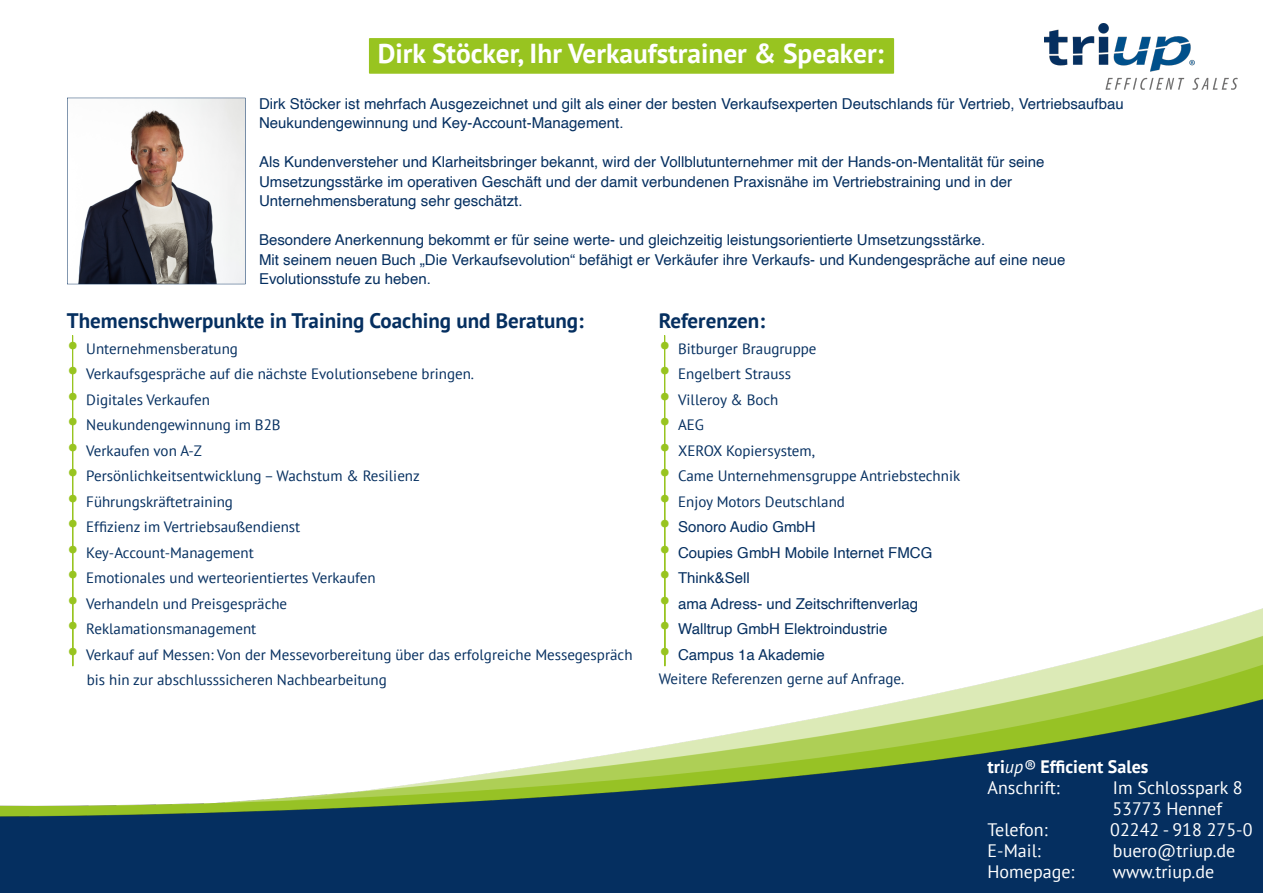
<style>
.page{position:relative;width:1263px;height:893px;background:#fff}
.page>*{position:absolute;margin:0;border:0;box-sizing:border-box;transform-origin:0 0}
.t1{font:700 27.45px "PT Sans";color:#fff}
.t2{font:700 21px "PT Sans";color:#052f60}
.t3{font:18px/21px "PT Sans";color:#fff}
.t4{font:700 18px/21px "PT Sans";color:#fff}
.t5{font:15px/19.5px "Helvetica";color:#052f60}
.t6{font:15px/25.5px "PT Sans";color:#052f60}
.s1{font-size:27px;color:#98c420}
.s2{font-family:"PT Sans";font-size:27px;color:#98c420}
.s3{font-weight:400;font-style:italic}
.s4{font-weight:400}
</style>
<div class="page">
<div style="left:369px;top:38px;width:525px;height:36px;background:#98c420;border:2px solid #98c420"></div>
<img style="left:907px;top:609px;width:356px;height:91px">
<img style="left:0;top:700px;width:1263px;height:193px">
<svg style="left:72px;top:335px;width:2px;height:332px"></svg>
<svg style="left:664px;top:335px;width:2px;height:332px"></svg>
<img style="left:78px;top:100px;width:166px;height:182px">
<img style="left:1044px;top:23px;width:193px;height:67px">
<h1 class="t1" style="left:378px;top:35px;width:508px">Dirk Stöcker, Ihr Verkaufstrainer &amp; Speaker:</h1>
<p class="t5" style="left:259px;top:95px;width:866px">Dirk Stöcker ist mehrfach Ausgezeichnet und gilt als einer der besten Verkaufsexperten Deutschlands für Vertrieb, Vertriebsaufbau<br>Neukundengewinnung und Key-Account-Management.</p>
<p class="t5" style="left:259px;top:153px;width:787px">Als Kundenversteher und Klarheitsbringer bekannt, wird der Vollblutunternehmer mit der Hands-on-Mentalität für seine<br>Umsetzungsstärke im operativen Geschäft und der damit verbundenen Praxisnähe im Vertriebstraining und in der<br>Unternehmensberatung sehr geschätzt.</p>
<p class="t5" style="left:259px;top:231px;width:808px">Besondere Anerkennung bekommt er für seine werte- und gleichzeitig leistungsorientierte Umsetzungsstärke.<br>Mit seinem neuen Buch „Die Verkaufsevolution“ befähigt er Verkäufer ihre Verkaufs- und Kundengespräche auf eine neue<br>Evolutionsstufe zu heben.</p>
<h2 class="t2" style="left:67px;top:307px;width:518px">Themenschwerpunkte in Training Coaching und Beratung:</h2>
<p class="t6" style="left:67px;top:335px;width:173px"><span class="s1">•</span> Unternehmensberatung</p>
<p class="t6" style="left:67px;top:361px;width:409px"><span class="s1">•</span> Verkaufsgespräche auf die nächste Evolutionsebene bringen.</p>
<p class="t6" style="left:67px;top:386px;width:145px"><span class="s1">•</span> Digitales Verkaufen</p>
<p class="t6" style="left:67px;top:412px;width:215px"><span class="s1">•</span> Neukundengewinnung im B2B</p>
<p class="t6" style="left:67px;top:437px;width:137px"><span class="s1">•</span> Verkaufen von A-Z</p>
<p class="t6" style="left:67px;top:463px;width:354px"><span class="s1">•</span> Persönlichkeitsentwicklung – Wachstum &amp; Resilienz</p>
<p class="t6" style="left:67px;top:488px;width:168px"><span class="s1">•</span> Führungskräftetraining</p>
<p class="t6" style="left:67px;top:514px;width:235px"><span class="s1">•</span> Effizienz im Vertriebsaußendienst</p>
<p class="t6" style="left:67px;top:539px;width:188px"><span class="s1">•</span> Key-Account-Management</p>
<p class="t6" style="left:67px;top:565px;width:310px"><span class="s1">•</span> Emotionales und werteorientiertes Verkaufen</p>
<p class="t6" style="left:67px;top:590px;width:222px"><span class="s1">•</span> Verhandeln und Preisgespräche</p>
<p class="t6" style="left:67px;top:616px;width:191px"><span class="s1">•</span> Reklamationsmanagement</p>
<p class="t6" style="left:87px;top:641px;width:547px;text-indent:-20px"><span class="s1">•</span> Verkauf auf Messen: Von der Messevorbereitung über das erfolgreiche Messegespräch bis hin zur abschlusssicheren Nachbearbeitung</p>
<h2 class="t2" style="left:659px;top:307px;width:108px">Referenzen:</h2>
<p class="t6" style="left:659px;top:335px;width:159px"><span class="s1">•</span> Bitburger Braugruppe</p>
<p class="t6" style="left:659px;top:361px;width:134px"><span class="s1">•</span> Engelbert Strauss</p>
<p class="t6" style="left:659px;top:386px;width:121px"><span class="s1">•</span> Villeroy &amp; Boch</p>
<p class="t6" style="left:659px;top:412px;width:47px"><span class="s1">•</span> AEG</p>
<p class="t6" style="left:659px;top:437px;width:158px"><span class="s1">•</span> XEROX Kopiersystem,</p>
<p class="t6" style="left:659px;top:463px;width:303px"><span class="s1">•</span> Came Unternehmensgruppe Antriebstechnik</p>
<p class="t6" style="left:659px;top:488px;width:188px"><span class="s1">•</span> Enjoy Motors Deutschland</p>
<p class="t5" style="left:659px;top:518px;width:159px"><span class="s2">•</span> Sonoro Audio GmbH</p>
<p class="t5" style="left:659px;top:544px;width:275px"><span class="s2">•</span> Coupies GmbH Mobile Internet FMCG</p>
<p class="t5" style="left:659px;top:569px;width:93px"><span class="s2">•</span> Think&amp;Sell</p>
<p class="t5" style="left:659px;top:595px;width:261px"><span class="s2">•</span> ama Adress- und Zeitschriftenverlag</p>
<p class="t5" style="left:659px;top:620px;width:230px"><span class="s2">•</span> Walltrup GmbH Elektroindustrie</p>
<p class="t5" style="left:659px;top:646px;width:168px"><span class="s2">•</span> Campus 1a Akademie</p>
<p class="t6" style="left:659px;top:665px;width:247px">Weitere Referenzen gerne auf Anfrage.</p>
<p class="t4" style="left:987px;top:756px;width:162px">tri<span class="s3">up®</span> Efficient Sales<br><span class="s4">Anschrift:</span></p>
<p class="t3" style="left:1112px;top:777px;width:131px">Im Schlosspark 8<br>53773 Hennef</p>
<p class="t3" style="left:987px;top:819px;width:62px">Telefon:</p>
<p class="t3" style="left:1110px;top:819px;width:144px">02242 - 918 275-0</p>
<p class="t3" style="left:987px;top:840px;width:55px">E-Mail:</p>
<p class="t3" style="left:1113px;top:840px;width:124px">buero@triup.de</p>
<p class="t3" style="left:987px;top:861px;width:88px">Homepage:</p>
<p class="t3" style="left:1113px;top:861px;width:103px">www.triup.de</p>
</div>
